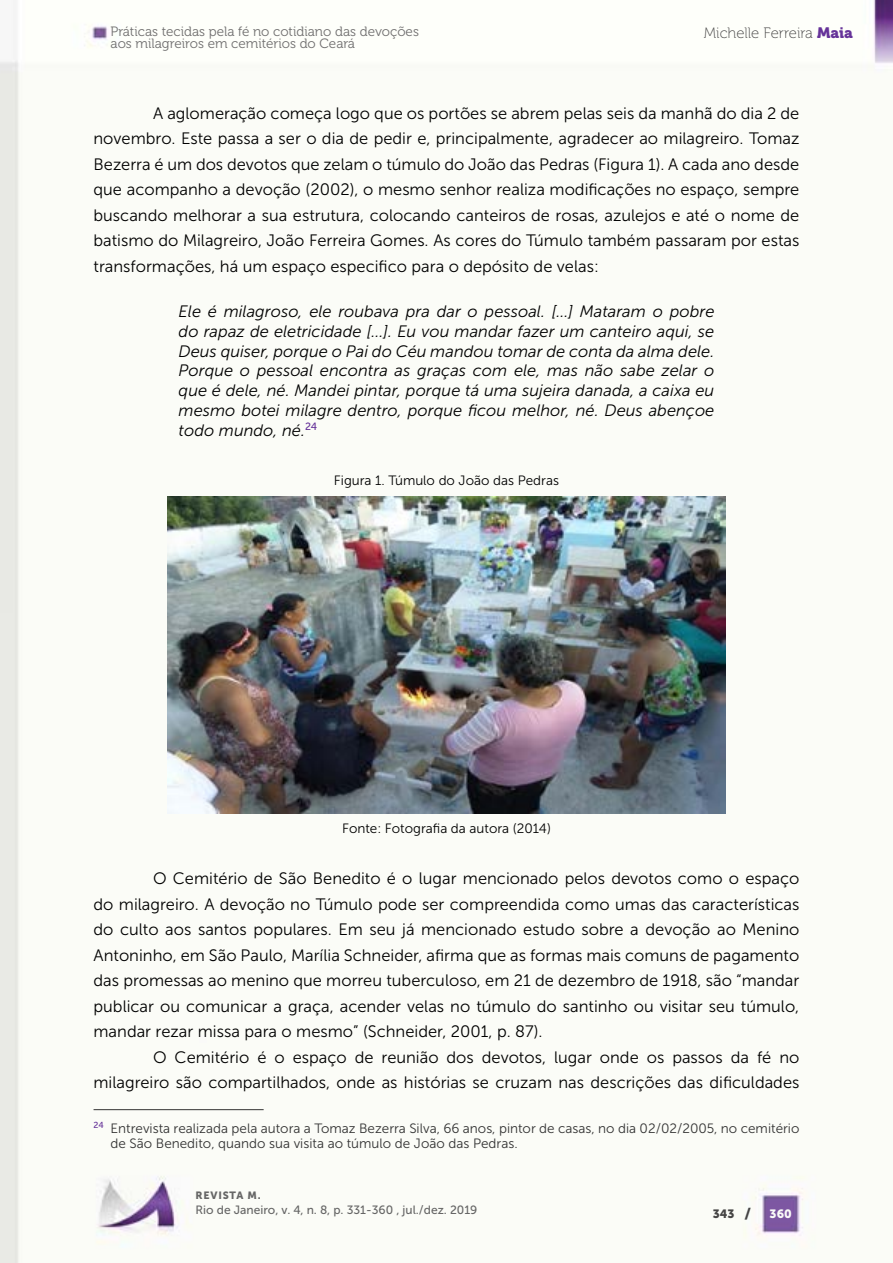
<style>
.page{position:relative;width:893px;height:1263px;background:#fff}
.page>*{position:absolute;margin:0;border:0;box-sizing:border-box;transform-origin:0 0}
.t1{font:16.5px/25.5px "Museo Sans 300";color:#000;text-align:justify}
.t2{font:italic 16.5px/19.8px "Museo Sans 300";color:#000;text-align:justify}
.t3{font:15px "Museo 100";color:#454444}
.t4{font:13.5px/15px "Museo Sans 300";color:#333}
.t5{font:13.5px/12px "Museo 300";color:#706f6f}
.t6{font:13.5px "Museo Sans 300";color:#000}
.t7{font:12px "Museo Sans 500";color:#666}
.t8{font:12px "Museo Sans 900";color:#454444}
.t9{font:12px "Museo Sans 900";color:#fafaf8}
.t10{font:10.5px "Museo Sans 900";letter-spacing:.075em;color:#666}
.s1{font-family:"Museo 900";color:#639}
.s2{font-size:15px}
</style>
<div class="page">
<img style="left:0;top:0;width:893px;height:1263px">
<div style="left:200px;top:1035px;width:7px;height:8px;background:#fafaf8"></div>
<img style="left:168px;top:497px;width:557px;height:316px">
<hr style="left:94px;top:1109px;width:170px;height:1px;background:#333332">
<p class="t5" style="left:111px;top:26px;width:310px">Práticas tecidas pela fé no cotidiano das devoções aos milagreiros em cemitérios do Ceará</p>
<p class="t3" style="left:704px;top:25px;width:151px">Michelle Ferreira <span class="s1">Maia</span></p>
<p class="t1" style="left:94px;top:100px;width:707px;text-indent:60px">A aglomeração começa logo que os portões se abrem pelas seis da manhã do dia 2 de novembro. Este passa a ser o dia de pedir e, principalmente, agradecer ao milagreiro. Tomaz Bezerra é um dos devotos que zelam o túmulo do João das Pedras (Figura 1). A cada ano desde que acompanho a devoção (2002), o mesmo senhor realiza modificações no espaço, sempre buscando melhorar a sua estrutura, colocando canteiros de rosas, azulejos e até o nome de batismo do Milagreiro, João Ferreira Gomes. As cores do Túmulo também passaram por estas transformações, há um espaço especifico para o depósito de velas:</p>
<p class="t2" style="left:179px;top:301px;width:537px">Ele é milagroso, ele roubava pra dar o pessoal. [...] Mataram o pobre do rapaz de eletricidade [...]. Eu vou mandar fazer um canteiro aqui, se Deus quiser, porque o Pai do Céu mandou tomar de conta da alma dele.<br>Porque o pessoal encontra as graças com ele, mas não sabe zelar o que é dele, né. Mandei pintar, porque tá uma sujeira danada, a caixa eu mesmo botei milagre dentro, porque ficou melhor, né. Deus abençoe todo mundo, né.<sup>24</sup></p>
<p class="t6" style="left:334px;top:473px;width:227px">Figura 1. Túmulo do João das Pedras</p>
<p class="t6" style="left:342px;top:821px;width:210px">Fonte: Fotografia da autora (2014)</p>
<p class="t1" style="left:94px;top:866px;width:707px;text-indent:60px">O Cemitério de São Benedito é o lugar mencionado pelos devotos como o espaço do milagreiro. A devoção no Túmulo pode ser compreendida como umas das características do culto aos santos populares. Em seu já mencionado estudo sobre a devoção ao Menino Antoninho, em São Paulo, Marília Schneider, afirma que as formas mais comuns de pagamento das promessas ao menino que morreu tuberculoso, em 21 de dezembro de 1918, são “mandar publicar ou comunicar a graça, acender velas no túmulo do santinho ou visitar seu túmulo, mandar rezar missa para o mesmo” (Schneider, 2001, p. 87).</p>
<p class="t1" style="left:94px;top:1044px;width:707px;text-align:right">O Cemitério é o espaço de reunião dos devotos, lugar onde os passos da fé no milagreiro são compartilhados, onde as histórias se cruzam nas descrições das dificuldades</p>
<p class="t4" style="left:111px;top:1121px;width:690px;text-indent:-17px"><sup>24</sup> Entrevista realizada pela autora a Tomaz Bezerra Silva, 66 anos, pintor de casas, no dia 02/02/2005, no cemitério de São Benedito, quando sua visita ao túmulo de João das Pedras.</p>
<p class="t10" style="left:196px;top:1190px;width:67px">REVISTA M.</p>
<p class="t7" style="left:196px;top:1203px;width:283px">Rio de Janeiro, v. 4, n. 8, p. 331-360 , jul./dez. 2019</p>
<p class="t8" style="left:713px;top:1207px;width:40px">343 <span class="s2">/</span></p>
<p class="t9" style="left:770px;top:1207px;width:24px">360</p>
</div>
